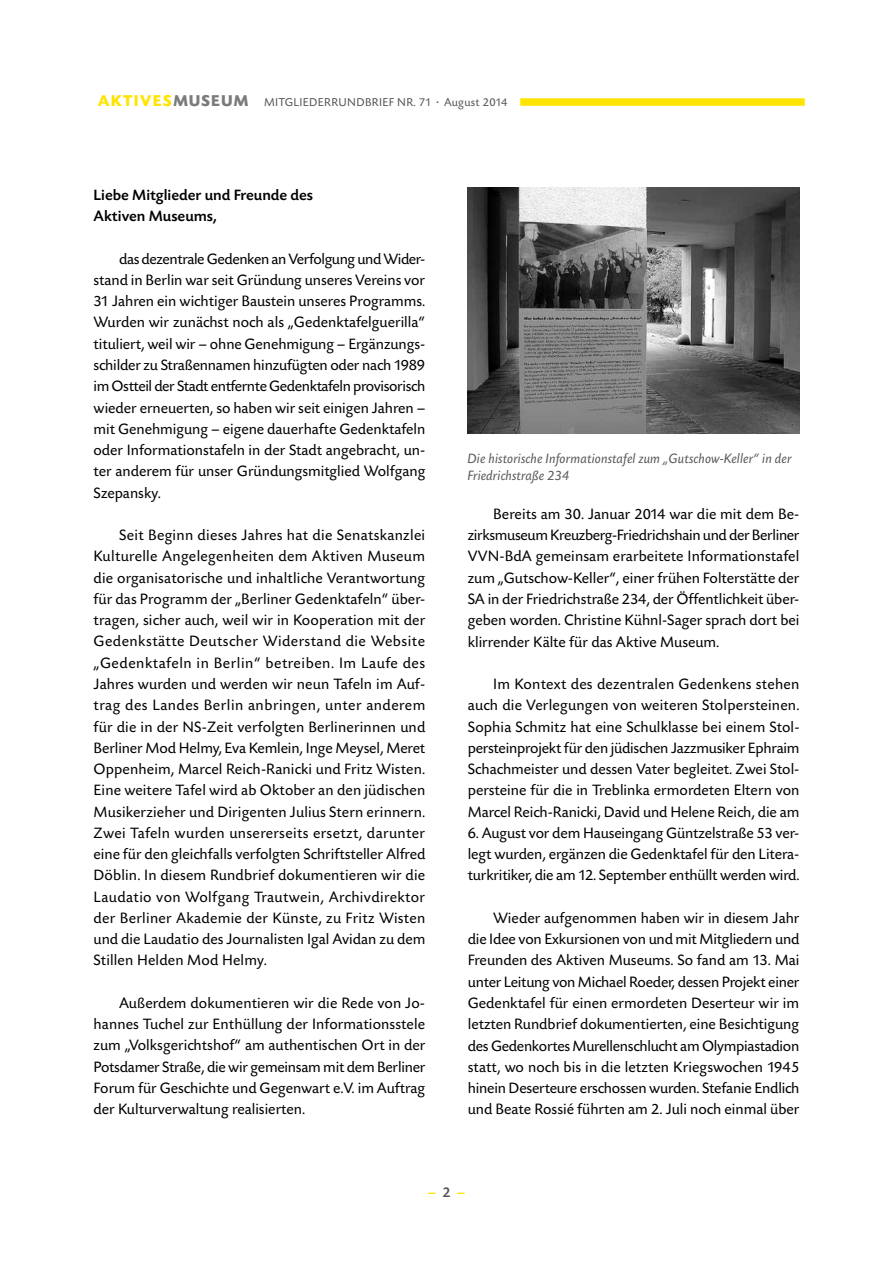
<style>
.page{position:relative;width:893px;height:1263px;background:#fff}
.page>*{position:absolute;margin:0;border:0;box-sizing:border-box;transform-origin:0 0}
.t1{font:15.75px/21.3px "Today SB";color:#000;text-align:justify}
.t2{font:500 15.75px/21.3px "Today SB";color:#000}
.t3{font:500 15px "Today SB";color:#ffe400}
.t4{font:italic 14.25px/17.2px "Today SB";color:#565655}
.t5{font:12px "Today SB";letter-spacing:.025em;color:#565655}
.s1{font-weight:700;font-size:16.5px;color:#ffe400}
.s2{font-weight:700;font-size:16.5px;color:#7b7b7b}
.s3{color:#565655}
</style>
<div class="page">
<div style="left:520px;top:98px;width:285px;height:8px;background:#ffe400"></div>
<img style="left:468px;top:187px;width:331px;height:247px">
<p class="t5" style="left:98px;top:95px;width:411px"><span class="s1">AKTIVES</span><span class="s2">MUSEUM</span> MITGLIEDERRUNDBRIEF NR. 71 · August 2014</p>
<p class="t2" style="left:94px;top:185px;width:221px">Liebe Mitglieder und Freunde des<br>Aktiven Museums,</p>
<p class="t1" style="left:94px;top:248px;width:333px;text-indent:25px">das dezentrale Gedenken an Verfolgung und Wider&shy;stand in Berlin war seit Gründung unseres Vereins vor 31 Jahren ein wichtiger Baustein unseres Programms.<br>Wurden wir zunächst noch als „Gedenktafelguerilla“ tituliert, weil wir – ohne Genehmigung – Ergänzungs&shy;schilder zu Straßennamen hinzufügten oder nach 1989 im Ostteil der Stadt entfernte Gedenktafeln provisorisch wieder erneuerten, so haben wir seit einigen Jahren – mit Genehmigung – eigene dauerhafte Gedenktafeln oder Informationstafeln in der Stadt angebracht, un&shy;ter anderem für unser Gründungsmitglied Wolfgang Szepansky.</p>
<p class="t1" style="left:94px;top:525px;width:333px;text-indent:26px">Seit Beginn dieses Jahres hat die Senatskanzlei Kulturelle Angelegenheiten dem Aktiven Museum die organisatorische und inhaltliche Verantwortung für das Programm der „Berliner Gedenktafeln“ über&shy;tragen, sicher auch, weil wir in Kooperation mit der Gedenkstätte Deutscher Widerstand die Website „Gedenktafeln in Berlin“ betreiben. Im Laufe des Jahres wurden und werden wir neun Tafeln im Auf&shy;trag des Landes Berlin anbringen, unter anderem für die in der NS-Zeit verfolgten Berlinerinnen und Berliner Mod Helmy, Eva Kemlein, Inge Meysel, Meret Oppenheim, Marcel Reich-Ranicki und Fritz Wisten.<br>Eine weitere Tafel wird ab Oktober an den jüdischen Musikerzieher und Dirigenten Julius Stern erinnern.<br>Zwei Tafeln wurden unsererseits ersetzt, darunter eine für den gleichfalls verfolgten Schriftsteller Alfred Döblin. In diesem Rundbrief dokumentieren wir die Laudatio von Wolfgang Trautwein, Archivdirektor der Berliner Akademie der Künste, zu Fritz Wisten und die Laudatio des Journalisten Igal Avidan zu dem Stillen Helden Mod Helmy.</p>
<p class="t1" style="left:94px;top:993px;width:333px;text-indent:26px">Außerdem dokumentieren wir die Rede von Jo&shy;hannes Tuchel zur Enthüllung der Informationsstele zum „Volksgerichtshof“ am authentischen Ort in der Potsdamer Straße, die wir gemeinsam mit dem Berliner Forum für Geschichte und Gegenwart e.V. im Auftrag der Kulturverwaltung realisierten.</p>
<p class="t4" style="left:468px;top:450px;width:326px">Die historische Informationstafel zum „Gutschow-Keller“ in der<br>Friedrichstraße 234</p>
<p class="t1" style="left:468px;top:504px;width:333px;text-indent:26px">Bereits am 30. Januar 2014 war die mit dem Be&shy;zirksmuseum Kreuzberg-Friedrichshain und der Berliner VVN-BdA gemeinsam erarbeitete Informationstafel zum „Gutschow-Keller“, einer frühen Folterstätte der SA in der Friedrichstraße 234, der Öffentlichkeit über&shy;geben worden. Christine Kühnl-Sager sprach dort bei klirrender Kälte für das Aktive Museum.</p>
<p class="t1" style="left:468px;top:674px;width:333px;text-indent:26px">Im Kontext des dezentralen Gedenkens stehen auch die Verlegungen von weiteren Stolpersteinen.<br>Sophia Schmitz hat eine Schulklasse bei einem Stol&shy;persteinprojekt für den jüdischen Jazzmusiker Ephraim Schachmeister und dessen Vater begleitet. Zwei Stol&shy;persteine für die in Treblinka ermordeten Eltern von Marcel Reich-Ranicki, David und Helene Reich, die am</p>
<p class="t1" style="left:468px;top:823px;width:333px">6. August vor dem Hauseingang Güntzelstraße 53 ver&shy;legt wurden, ergänzen die Gedenktafel für den Litera&shy;turkritiker, die am 12. September enthüllt werden wird.</p>
<p class="t1" style="left:468px;top:908px;width:333px;text-indent:26px">Wieder aufgenommen haben wir in diesem Jahr die Idee von Exkursionen von und mit Mitgliedern und Freunden des Aktiven Museums. So fand am 13. Mai unter Leitung von Michael Roeder, dessen Projekt einer Gedenktafel für einen ermordeten Deserteur wir im letzten Rundbrief dokumentierten, eine Besichtigung des Gedenkortes Murellenschlucht am Olympiastadion statt, wo noch bis in die letzten Kriegswochen 1945 hinein Deserteure erschossen wurden. Stefanie Endlich und Beate Rossié führten am 2. Juli noch einmal über</p>
<p class="t3" style="left:428px;top:1184px;width:39px">– <span class="s3">2</span> –</p>
</div>
